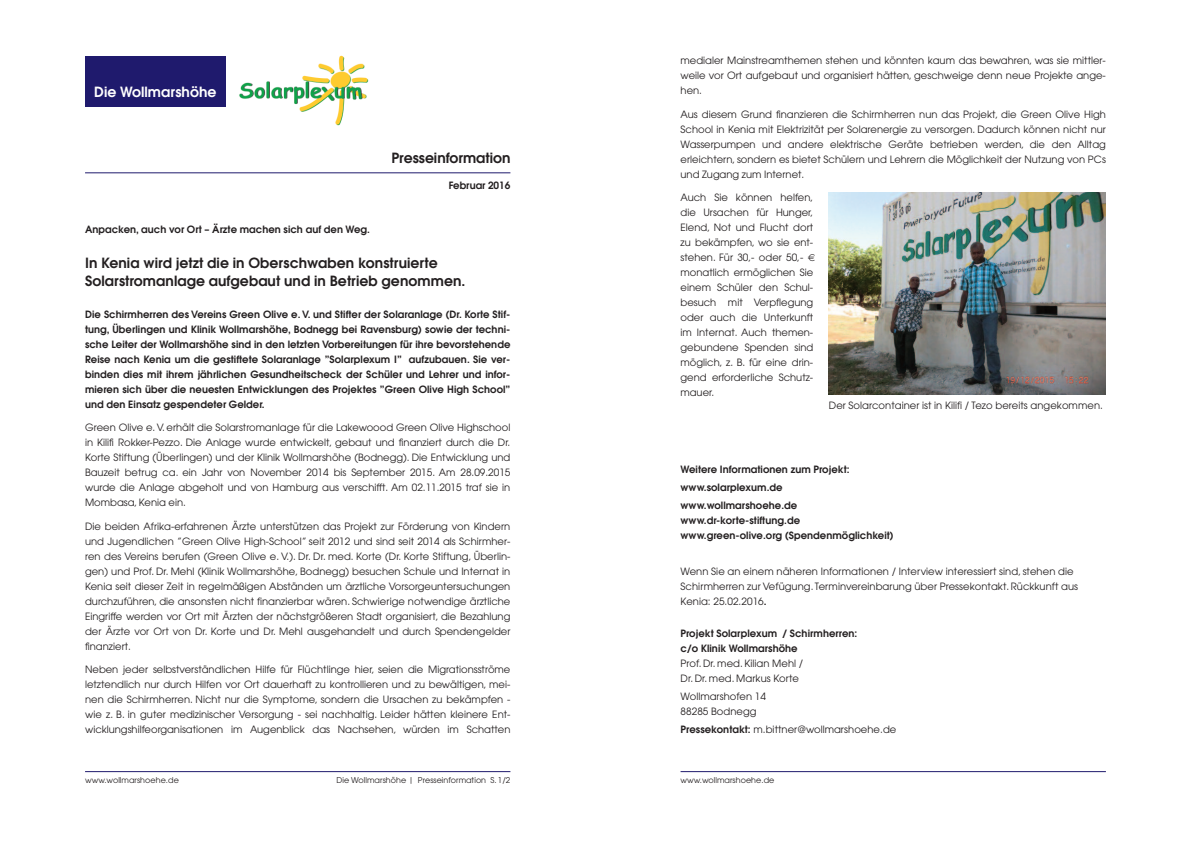
<style>
.page{position:relative;width:1191px;height:842px;background:#fff}
.page>*{position:absolute;margin:0;border:0;box-sizing:border-box;transform-origin:0 0}
.t1{font:600 14px/18px "Avant Garde";letter-spacing:.005em;color:#231f20}
.t2{font:600 14px "Avant Garde";letter-spacing:.005em;color:#fff}
.t3{font:10px/15px "Avant Garde";color:#231f20;text-align:justify}
.t4{font:600 10px/15px "Avant Garde";letter-spacing:.005em;color:#231f20}
.t5{font:8px "Avant Garde";letter-spacing:.005em;color:#231f20}
.s1{font-weight:600}
</style>
<div class="page">
<hr style="left:680px;top:771px;width:426px;height:1px;background:#1f1a6d">
<img style="left:828px;top:193px;width:277px;height:201px">
<hr style="left:85px;top:172px;width:425px;height:1px;background:#1f1a6d">
<hr style="left:85px;top:771px;width:425px;height:1px;background:#1f1a6d">
<div style="left:85px;top:57px;width:141px;height:50px;background:#1f1a6d"></div>
<img style="left:239px;top:55px;width:130px;height:71px">
<h1 class="t2" style="left:94px;top:87px;width:124px">Die Wollmarshöhe</h1>
<h1 class="t1" style="left:391px;top:150px;width:120px">Presseinformation</h1>
<p class="t4" style="left:449px;top:179px;width:63px">Februar 2016</p>
<p class="t4" style="left:85px;top:222px;width:286px">Anpacken, auch vor Ort – Ärzte machen sich auf den Weg.</p>
<h1 class="t1" style="left:85px;top:255px;width:382px">In Kenia wird jetzt die in Oberschwaben konstruierte<br>Solarstromanlage aufgebaut und in Betrieb genommen.</h1>
<p class="t4" style="left:85px;top:307px;width:427px;text-align:justify">Die Schirmherren des Vereins Green Olive e. V. und Stifter der Solaranlage (Dr. Korte Stif&shy;tung, Überlingen und Klinik Wollmarshöhe, Bodnegg bei Ravensburg) sowie der techni&shy;sche Leiter der Wollmarshöhe sind in den letzten Vorbereitungen für ihre bevorstehende Reise nach Kenia um die gestiftete Solaranlage ”Solarplexum I” aufzubauen. Sie ver&shy;binden dies mit ihrem jährlichen Gesundheitscheck der Schüler und Lehrer und infor&shy;mieren sich über die neuesten Entwicklungen des Projektes ”Green Olive High School” und den Einsatz gespendeter Gelder.</p>
<p class="t3" style="left:85px;top:421px;width:427px">Green Olive e.V. erhält die Solarstromanlage für die Lakewoood Green Olive Highschool in Kilifi Rokker-Pezzo. Die Anlage wurde entwickelt, gebaut und finanziert durch die Dr.<br>Korte Stiftung (Überlingen) und der Klinik Wollmarshöhe (Bodnegg). Die Entwicklung und Bauzeit betrug ca. ein Jahr von November 2014 bis September 2015. Am 28.09.2015 wurde die Anlage abgeholt und von Hamburg aus verschifft. Am 02.11.2015 traf sie in Mombasa,Kenia ein.</p>
<p class="t3" style="left:85px;top:520px;width:427px">Die beiden Afrika-erfahrenen Ärzte unterstützen das Projekt zur Förderung von Kindern und Jugendlichen ”Green Olive High-School” seit 2012 und sind seit 2014 als Schirmher&shy;ren des Vereins berufen (Green Olive e. V.). Dr. Dr. med. Korte (Dr. Korte Stiftung, Überlin&shy;gen) und Prof. Dr. Mehl (Klinik Wollmarshöhe, Bodnegg) besuchen Schule und Internat in Kenia seit dieser Zeit in regelmäßigen Abständen um ärztliche Vorsorgeuntersuchungen durchzuführen, die ansonsten nicht finanzierbar wären. Schwierige notwendige ärztliche Eingriffe werden vor Ort mit Ärzten der nächstgrößeren Stadt organisiert, die Bezahlung der Ärzte vor Ort von Dr. Korte und Dr. Mehl ausgehandelt und durch Spendengelder finanziert.</p>
<p class="t3" style="left:85px;top:663px;width:427px">Neben jeder selbstverständlichen Hilfe für Flüchtlinge hier, seien die Migrationsströme letztendlich nur durch Hilfen vor Ort dauerhaft zu kontrollieren und zu bewältigen, mei&shy;nen die Schirmherren. Nicht nur die Symptome, sondern die Ursachen zu bekämpfen - wie z. B. in guter medizinischer Versorgung - sei nachhaltig. Leider hätten kleinere Ent&shy;wicklungshilfeorganisationen im Augenblick das Nachsehen, würden im Schatten</p>
<p class="t5" style="left:85px;top:777px;width:95px">www.wollmarshoehe.de</p>
<p class="t5" style="left:336px;top:777px;width:175px">Die Wollmarshöhe | Presseinformation S. 1/2</p>
<p class="t3" style="left:680px;top:54px;width:427px">medialer Mainstreamthemen stehen und könnten kaum das bewahren, was sie mittler&shy;weile vor Ort aufgebaut und organisiert hätten, geschweige denn neue Projekte ange&shy;hen.</p>
<p class="t3" style="left:680px;top:107px;width:427px">Aus diesem Grund finanzieren die Schirmherren nun das Projekt, die Green Olive High School in Kenia mit Elektrizität per Solarenergie zu versorgen. Dadurch können nicht nur Wasserpumpen und andere elektrische Geräte betrieben werden, die den Alltag erleichtern, sondern es bietet Schülern und Lehrern die Möglichkeit der Nutzung von PCs und Zugang zum Internet.</p>
<p class="t3" style="left:680px;top:191px;width:134px;text-align:left">Auch Sie können helfen, die Ursachen für Hunger,<br>Elend, Not und Flucht dort zu bekämpfen, wo sie ent&shy;stehen. Für 30,- oder 50,- monatlich ermöglichen Sie einem Schüler den Schul&shy;besuch mit Verpflegung oder auch die Unterkunft im Internat. Auch themen&shy;gebundene Spenden sind möglich, z. B. für eine drin&shy;gend erforderliche Schutz&shy;mauer.</p>
<p class="t3" style="left:829px;top:399px;width:276px">Der Solarcontainer ist in Kilifi / Tezo bereits angekommen.</p>
<p class="t4" style="left:680px;top:461px;width:170px;line-height:17.8px">Weitere Informationen zum Projekt: www.solarplexum.de www.wollmarshoehe.de</p>
<p class="t4" style="left:680px;top:513px;width:215px">www.dr-korte-stiftung.de www.green-olive.org (Spendenmöglichkeit)</p>
<p class="t3" style="left:680px;top:564px;width:399px;text-align:left">Wenn Sie an einem näheren Informationen / Interview interessiert sind,stehen die<br>Schirmherren zur Vefügung. Terminvereinbarung über Pressekontakt. Rückkunft aus<br>Kenia: 25.02.2016<span class="s1">.</span></p>
<p class="t4" style="left:680px;top:627px;width:178px">Projekt Solarplexum / Schirmherren: c/o Klinik Wollmarshöhe</p>
<p class="t3" style="left:680px;top:657px;width:124px">Prof. Dr. med. Kilian Mehl /<br>Dr. Dr. med. Markus Korte</p>
<p class="t3" style="left:680px;top:690px;width:87px">Wollmarshofen 14<br>88285 Bodnegg</p>
<p class="t3" style="left:680px;top:723px;width:217px"><span class="s1">Pressekontakt:</span> m.bittner@wollmarshoehe.de</p>
<p class="t5" style="left:680px;top:777px;width:95px">www.wollmarshoehe.de</p>
</div>
